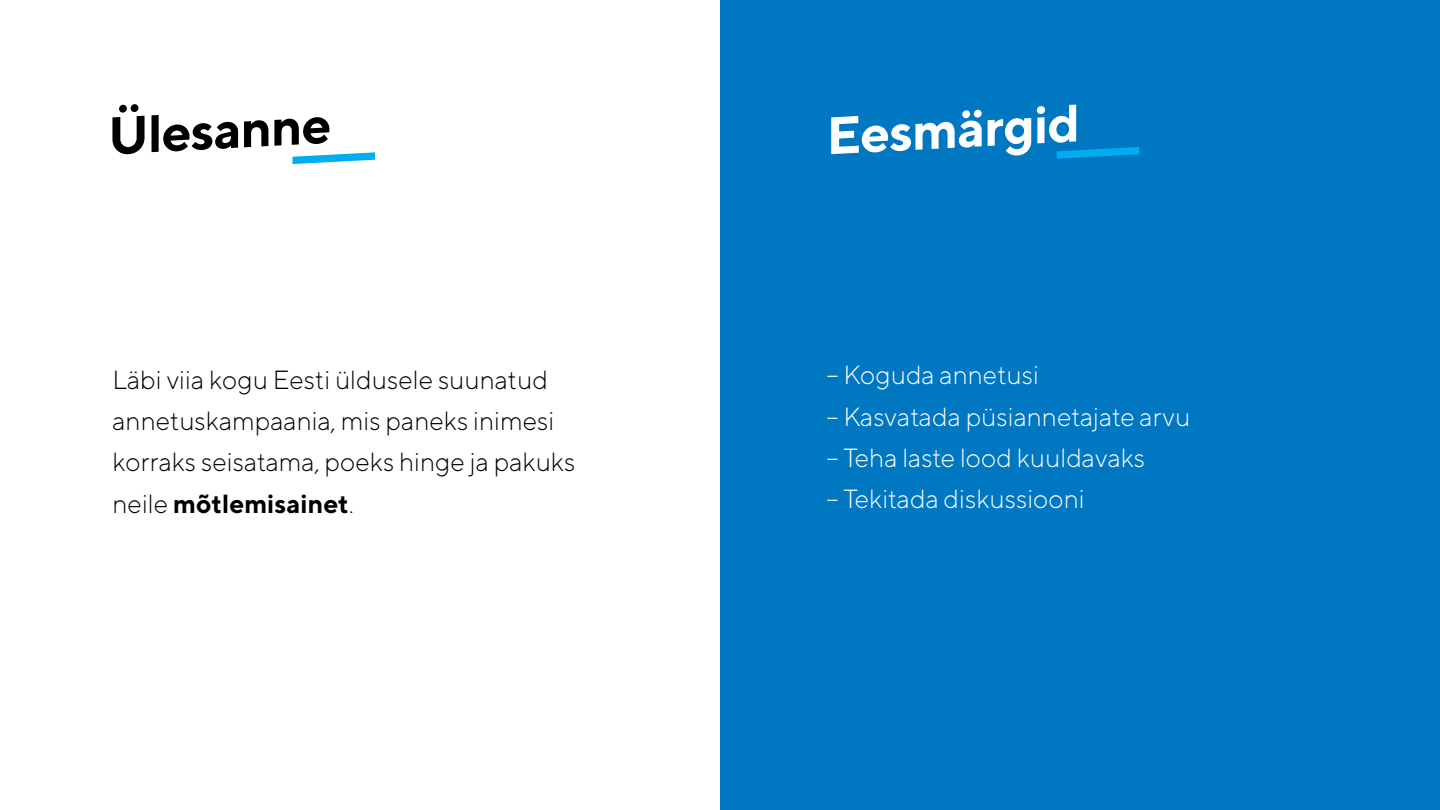
<style>
.page{position:relative;width:1440px;height:810px;background:#fff}
.page>*{position:absolute;margin:0;border:0;box-sizing:border-box;transform-origin:0 0}
.t1{font:700 52.5px "TT Norms";color:#fff}
.t2{font:700 52.5px "TT Norms";color:#000}
.t3{font:300 26.25px/41.2px "TT Norms";color:#000}
.t4{font:300 26.25px "TT Norms";color:#fff}
.s1{font-weight:700}
</style>
<div class="page">
<svg style="left:293px;top:152px;width:82px;height:12px"></svg>
<div style="left:720px;top:0;width:720px;height:810px;background:#0077c1"></div>
<svg style="left:1057px;top:147px;width:82px;height:12px"></svg>
<h1 class="t2" style="left:105px;top:103px;width:225px;rotate:-3deg">Ülesanne</h1>
<p class="t3" style="left:112px;top:359px;width:464px">Läbi viia kogu Eesti üldusele suunatud annetuskampaania, mis paneks inimesi korraks seisatama, poeks hinge ja pakuks neile <span class="s1">mõtlemisainet</span>.</p>
<h1 class="t1" style="left:824px;top:103px;width:255px;rotate:-3deg">Eesmärgid</h1>
<p class="t4" style="left:826px;top:359px;width:214px">– Koguda annetusi</p>
<p class="t4" style="left:826px;top:400px;width:365px">– Kasvatada püsiannetajate arvu</p>
<p class="t4" style="left:826px;top:442px;width:320px">– Teha laste lood kuuldavaks</p>
<p class="t4" style="left:826px;top:483px;width:260px">– Tekitada diskussiooni</p>
</div>
